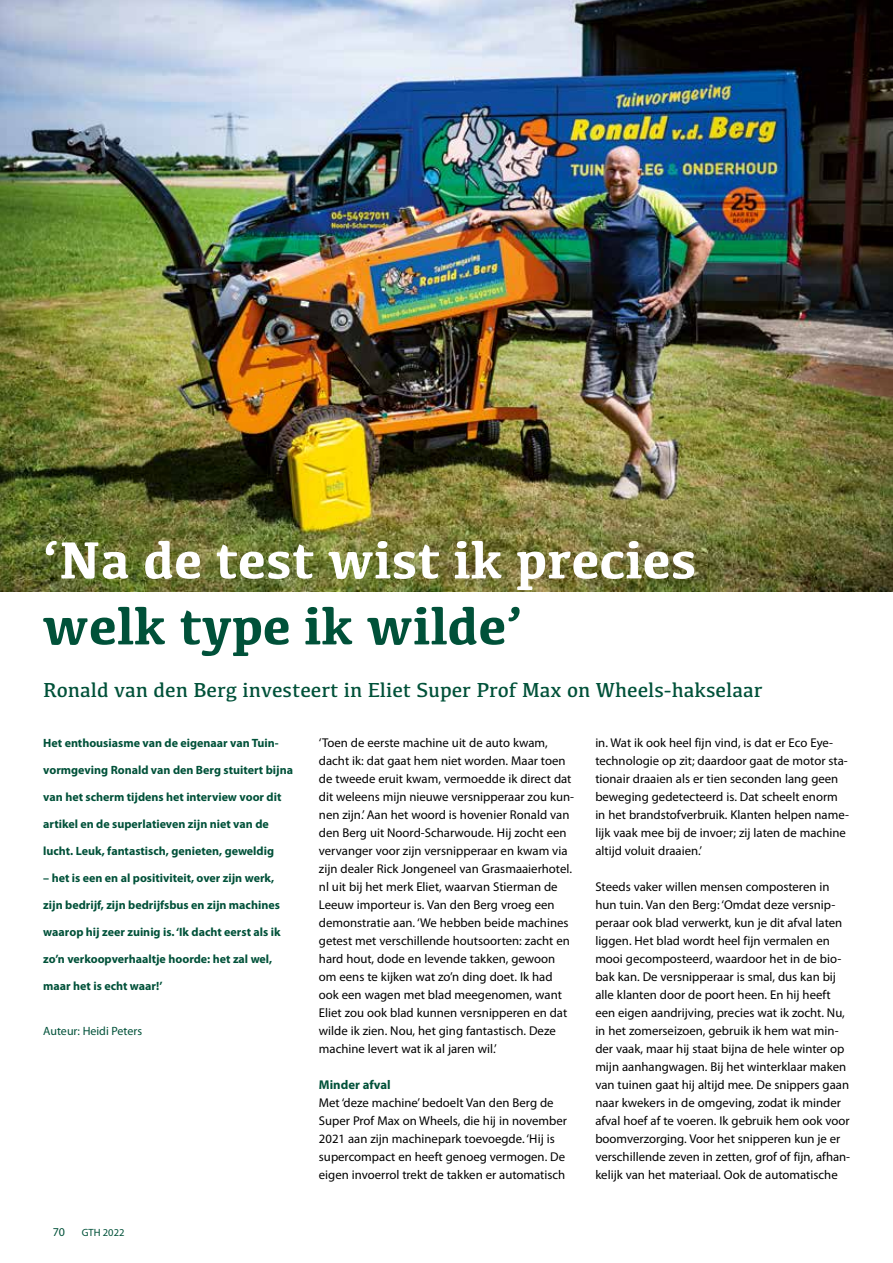
<style>
.page{position:relative;width:893px;height:1263px;background:#fff}
.page>*{position:absolute;margin:0;border:0;box-sizing:border-box;transform-origin:0 0}
.t1{font:700 54px "Kefa";color:#fff}
.t2{font:700 54px "Kefa";color:#005139}
.t3{font:21px "Kefa";color:#005139}
.t4{font:12.75px/18px "Myriad Pro";color:#000}
.t5{font:700 12.75px "Myriad Pro";color:#005139}
.t6{font:700 12px "Myriad Pro";color:#005139}
.t7{font:12px "Myriad Pro";color:#005139}
.t8{font:10.5px "Myriad Pro";color:#005139}
</style>
<div class="page">
<img style="left:0;top:0;width:893px;height:591px">
<h1 class="t1" style="left:43px;top:524px;width:656px">‘Na de test wist ik precies</h1>
<h1 class="t2" style="left:43px;top:590px;width:482px">welk type ik wilde’</h1>
<h2 class="t3" style="left:43px;top:676px;width:721px">Ronald van den Berg investeert in Eliet Super Prof Max on Wheels-hakselaar</h2>
<p class="t6" style="left:43px;top:735px;width:237px">Het enthousiasme van de eigenaar van Tuin-</p>
<p class="t6" style="left:43px;top:762px;width:251px">vormgeving Ronald van den Berg stuitert bijna</p>
<p class="t6" style="left:43px;top:789px;width:240px">van het scherm tijdens het interview voor dit</p>
<p class="t6" style="left:43px;top:816px;width:227px">artikel en de superlatieven zijn niet van de</p>
<p class="t6" style="left:43px;top:843px;width:232px">lucht. Leuk, fantastisch, genieten, geweldig</p>
<p class="t6" style="left:43px;top:870px;width:232px">– het is een en al positiviteit, over zijn werk,</p>
<p class="t6" style="left:43px;top:897px;width:238px">zijn bedrijf, zijn bedrijfsbus en zijn machines</p>
<p class="t6" style="left:43px;top:924px;width:239px">waarop hij zeer zuinig is. ‘Ik dacht eerst als ik</p>
<p class="t6" style="left:43px;top:951px;width:231px">zo’n verkoopverhaaltje hoorde: het zal wel,</p>
<p class="t6" style="left:43px;top:978px;width:121px">maar het is echt waar!’</p>
<p class="t7" style="left:43px;top:1024px;width:100px">Auteur: Heidi Peters</p>
<p class="t7" style="left:53px;top:1224px;width:14px">70</p>
<p class="t8" style="left:82px;top:1226px;width:44px">GTH 2022</p>
<p class="t4" style="left:319px;top:734px;width:257px">‘Toen de eerste machine uit de auto kwam, dacht ik: dat gaat hem niet worden. Maar toen de tweede eruit kwam, vermoedde ik direct dat dit weleens mijn nieuwe versnipperaar zou kun&shy;nen zijn.’ Aan het woord is hovenier Ronald van den Berg uit Noord-Scharwoude. Hij zocht een vervanger voor zijn versnipperaar en kwam via zijn dealer Rick Jongeneel van Grasmaaierhotel. nl uit bij het merk Eliet, waarvan Stierman de Leeuw importeur is. Van den Berg vroeg een demonstratie aan. ‘We hebben beide machines getest met verschillende houtsoorten: zacht en hard hout, dode en levende takken, gewoon om eens te kijken wat zo’n ding doet. Ik had ook een wagen met blad meegenomen, want Eliet zou ook blad kunnen versnipperen en dat wilde ik zien. Nou, het ging fantastisch. Deze machine levert wat ik al jaren wil.’</p>
<p class="t5" style="left:319px;top:1076px;width:73px">Minder afval</p>
<p class="t4" style="left:319px;top:1094px;width:249px">Met ‘deze machine’ bedoelt Van den Berg de Super Prof Max on Wheels, die hij in november 2021 aan zijn machinepark toevoegde. ‘Hij is supercompact en heeft genoeg vermogen. De eigen invoerrol trekt de takken er automatisch</p>
<p class="t4" style="left:595px;top:734px;width:255px">in. Wat ik ook heel fijn vind, is dat er Eco Eye&shy;technologie op zit; daardoor gaat de motor sta&shy;tionair draaien als er tien seconden lang geen beweging gedetecteerd is. Dat scheelt enorm in het brandstofverbruik. Klanten helpen name&shy;lijk vaak mee bij de invoer; zij laten de machine altijd voluit draaien.’</p>
<p class="t4" style="left:595px;top:878px;width:256px">Steeds vaker willen mensen composteren in hun tuin. Van den Berg: ‘Omdat deze versnip&shy;peraar ook blad verwerkt, kun je dit afval laten liggen. Het blad wordt heel fijn vermalen en mooi gecomposteerd, waardoor het in de bio&shy;bak kan. De versnipperaar is smal, dus kan bij alle klanten door de poort heen. En hij heeft een eigen aandrijving, precies wat ik zocht. Nu, in het zomerseizoen, gebruik ik hem wat min&shy;der vaak, maar hij staat bijna de hele winter op mijn aanhangwagen. Bij het winterklaar maken van tuinen gaat hij altijd mee. De snippers gaan naar kwekers in de omgeving, zodat ik minder afval hoef af te voeren. Ik gebruik hem ook voor boomverzorging. Voor het snipperen kun je er verschillende zeven in zetten, grof of fijn, afhan&shy;kelijk van het materiaal. Ook de automatische</p>
</div>
